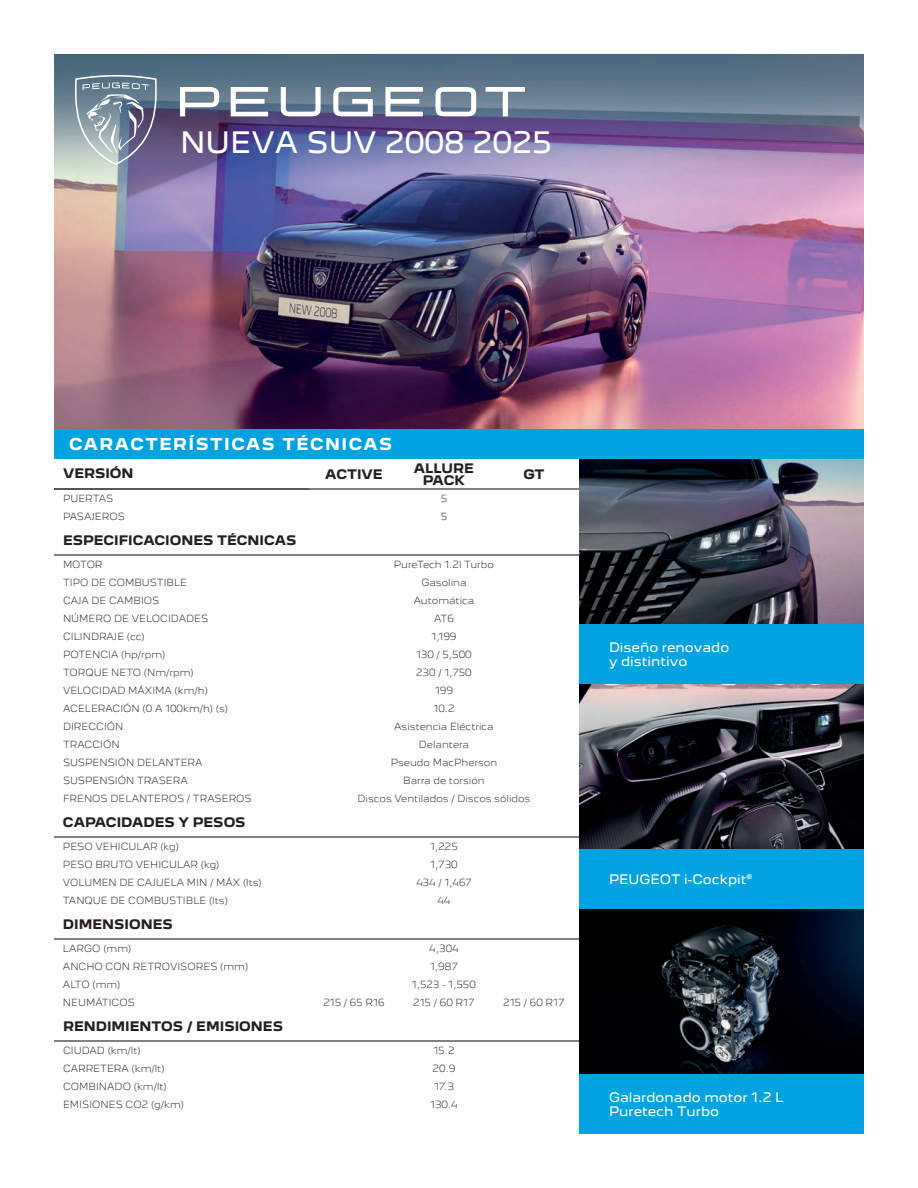
<style>
.page{position:relative;width:918px;height:1188px;background:#fff}
.page>*{position:absolute;margin:0;border:0;box-sizing:border-box;transform-origin:0 0}
.t1{font:27px "Peugeot New";color:#fff}
.t2{font:700 15px "Peugeot New";letter-spacing:.1em;color:#fff}
.Header_Carac{font:700 12px/12px "Peugeot New";color:#231f20;text-align:center}
.t3{font:12px "Peugeot New";color:#fff}
.Body_Carac{font:300 9px "Peugeot New";color:#231f20}
</style>
<div class="page">
<img style="left:579px;top:909px;width:285px;height:165px">
<img style="left:579px;top:684px;width:285px;height:165px">
<img style="left:579px;top:459px;width:285px;height:165px">
<img style="left:54px;top:54px;width:810px;height:375px">
<svg style="left:75px;top:75px;width:82px;height:90px"></svg>
<svg style="left:333px;top:87px;width:40px;height:29px"></svg>
<svg style="left:180px;top:87px;width:39px;height:29px"></svg>
<svg style="left:231px;top:87px;width:37px;height:29px"></svg>
<svg style="left:385px;top:87px;width:38px;height:29px"></svg>
<svg style="left:281px;top:87px;width:40px;height:29px"></svg>
<svg style="left:436px;top:87px;width:40px;height:29px"></svg>
<svg style="left:486px;top:87px;width:39px;height:29px"></svg>
<div style="left:54px;top:429px;width:810px;height:30px;background:#00a3e0"></div>
<div style="left:579px;top:624px;width:285px;height:60px;background:#00a3e0"></div>
<div style="left:579px;top:849px;width:285px;height:60px;background:#00a3e0"></div>
<div style="left:579px;top:1074px;width:285px;height:60px;background:#00a3e0"></div>
<hr style="left:54px;top:488px;width:255px;height:2px;background:#231f20">
<hr style="left:309px;top:488px;width:90px;height:2px;background:#231f20">
<hr style="left:399px;top:488px;width:90px;height:2px;background:#231f20">
<hr style="left:489px;top:488px;width:90px;height:2px;background:#231f20">
<hr style="left:54px;top:554px;width:255px;height:2px;background:#231f20">
<hr style="left:309px;top:554px;width:90px;height:2px;background:#231f20">
<hr style="left:399px;top:554px;width:90px;height:2px;background:#231f20">
<hr style="left:489px;top:554px;width:90px;height:2px;background:#231f20">
<hr style="left:54px;top:836px;width:255px;height:2px;background:#231f20">
<hr style="left:309px;top:836px;width:90px;height:2px;background:#231f20">
<hr style="left:399px;top:836px;width:90px;height:2px;background:#231f20">
<hr style="left:489px;top:836px;width:90px;height:2px;background:#231f20">
<hr style="left:54px;top:938px;width:255px;height:2px;background:#231f20">
<hr style="left:309px;top:938px;width:90px;height:2px;background:#231f20">
<hr style="left:399px;top:938px;width:90px;height:2px;background:#231f20">
<hr style="left:489px;top:938px;width:90px;height:2px;background:#231f20">
<hr style="left:54px;top:1040px;width:255px;height:2px;background:#231f20">
<hr style="left:309px;top:1040px;width:90px;height:2px;background:#231f20">
<hr style="left:399px;top:1040px;width:90px;height:2px;background:#231f20">
<hr style="left:489px;top:1040px;width:90px;height:2px;background:#231f20">
<p class="t1" style="left:180px;top:125px;width:373px">NUEVA SUV 2008 2025</p>
<p class="t2" style="left:69px;top:434px;width:325px">CARACTERÍSTICAS TÉCNICAS</p>
<p class="Header_Carac" style="left:63px;top:467px;width:72px">VERSIÓN</p>
<p class="Header_Carac" style="left:325px;top:468px;width:59px">ACTIVE</p>
<p class="Header_Carac" style="left:414px;top:462px;width:62px">ALLURE<br>PACK</p>
<p class="Header_Carac" style="left:523px;top:468px;width:23px">GT</p>
<p class="Body_Carac" style="left:63px;top:493px;width:52px">PUERTAS</p>
<p class="Body_Carac" style="left:441px;top:492px;width:8px">5</p>
<p class="Body_Carac" style="left:63px;top:510px;width:63px">PASAJEROS</p>
<p class="Body_Carac" style="left:441px;top:510px;width:8px">5</p>
<p class="Header_Carac" style="left:63px;top:534px;width:235px">ESPECIFICACIONES TÉCNICAS</p>
<p class="Body_Carac" style="left:63px;top:558px;width:41px">MOTOR</p>
<p class="Body_Carac" style="left:394px;top:558px;width:102px">PureTech 1.2l Turbo</p>
<p class="Body_Carac" style="left:63px;top:576px;width:126px">TIPO DE COMBUSTIBLE</p>
<p class="Body_Carac" style="left:421px;top:576px;width:47px">Gasolina</p>
<p class="Body_Carac" style="left:63px;top:594px;width:98px">CAJA DE CAMBIOS</p>
<p class="Body_Carac" style="left:414px;top:594px;width:62px">Automática</p>
<p class="Body_Carac" style="left:63px;top:612px;width:147px">NÚMERO DE VELOCIDADES</p>
<p class="Body_Carac" style="left:434px;top:612px;width:21px">AT6</p>
<p class="Body_Carac" style="left:63px;top:630px;width:83px">CILINDRAJE (cc)</p>
<p class="Body_Carac" style="left:432px;top:630px;width:26px">1,199</p>
<p class="Body_Carac" style="left:63px;top:648px;width:104px">POTENCIA (hp/rpm)</p>
<p class="Body_Carac" style="left:416px;top:648px;width:57px">130 / 5,500</p>
<p class="Body_Carac" style="left:63px;top:666px;width:132px">TORQUE NETO (Nm/rpm)</p>
<p class="Body_Carac" style="left:416px;top:666px;width:57px">230 / 1,750</p>
<p class="Body_Carac" style="left:63px;top:684px;width:146px">VELOCIDAD MÁXIMA (km/h)</p>
<p class="Body_Carac" style="left:435px;top:684px;width:19px">199</p>
<p class="Body_Carac" style="left:63px;top:702px;width:167px">ACELERACIÓN (0 A 100km/h) (s)</p>
<p class="Body_Carac" style="left:433px;top:702px;width:23px">10.2</p>
<p class="Body_Carac" style="left:63px;top:720px;width:62px">DIRECCIÓN</p>
<p class="Body_Carac" style="left:394px;top:720px;width:101px">Asistencia Eléctrica</p>
<p class="Body_Carac" style="left:63px;top:738px;width:58px">TRACCIÓN</p>
<p class="Body_Carac" style="left:419px;top:738px;width:52px">Delantera</p>
<p class="Body_Carac" style="left:63px;top:756px;width:141px">SUSPENSIÓN DELANTERA</p>
<p class="Body_Carac" style="left:391px;top:756px;width:108px">Pseudo MacPherson</p>
<p class="Body_Carac" style="left:63px;top:774px;width:126px">SUSPENSIÓN TRASERA</p>
<p class="Body_Carac" style="left:403px;top:774px;width:83px">Barra de torsión</p>
<p class="Body_Carac" style="left:63px;top:792px;width:190px">FRENOS DELANTEROS / TRASEROS</p>
<p class="Body_Carac" style="left:358px;top:792px;width:174px">Discos Ventilados / Discos sólidos</p>
<p class="Header_Carac" style="left:63px;top:816px;width:184px">CAPACIDADES Y PESOS</p>
<p class="Body_Carac" style="left:63px;top:840px;width:118px">PESO VEHICULAR (kg)</p>
<p class="Body_Carac" style="left:430px;top:840px;width:29px">1,225</p>
<p class="Body_Carac" style="left:63px;top:858px;width:158px">PESO BRUTO VEHICULAR (kg)</p>
<p class="Body_Carac" style="left:430px;top:858px;width:29px">1,730</p>
<p class="Body_Carac" style="left:63px;top:876px;width:200px">VOLUMEN DE CAJUELA MIN / MÁX (lts)</p>
<p class="Body_Carac" style="left:416px;top:876px;width:57px">434 / 1,467</p>
<p class="Body_Carac" style="left:63px;top:894px;width:166px">TANQUE DE COMBUSTIBLE (lts)</p>
<p class="Body_Carac" style="left:437px;top:894px;width:15px">44</p>
<p class="Header_Carac" style="left:63px;top:918px;width:111px">DIMENSIONES</p>
<p class="Body_Carac" style="left:63px;top:942px;width:70px">LARGO (mm)</p>
<p class="Body_Carac" style="left:429px;top:942px;width:31px">4,304</p>
<p class="Body_Carac" style="left:63px;top:960px;width:187px">ANCHO CON RETROVISORES (mm)</p>
<p class="Body_Carac" style="left:430px;top:960px;width:29px">1,987</p>
<p class="Body_Carac" style="left:63px;top:978px;width:59px">ALTO (mm)</p>
<p class="Body_Carac" style="left:412px;top:978px;width:66px">1,523 - 1,550</p>
<p class="Body_Carac" style="left:63px;top:996px;width:74px">NEUMÁTICOS</p>
<p class="Body_Carac" style="left:323px;top:996px;width:63px">215 / 65 R16</p>
<p class="Body_Carac" style="left:413px;top:996px;width:63px">215 / 60 R17</p>
<p class="Body_Carac" style="left:503px;top:996px;width:63px">215 / 60 R17</p>
<p class="Header_Carac" style="left:63px;top:1020px;width:222px">RENDIMIENTOS / EMISIONES</p>
<p class="Body_Carac" style="left:63px;top:1044px;width:79px">CIUDAD (km/lt)</p>
<p class="Body_Carac" style="left:433px;top:1044px;width:23px">15.2</p>
<p class="Body_Carac" style="left:63px;top:1062px;width:103px">CARRETERA (km/lt)</p>
<p class="Body_Carac" style="left:433px;top:1062px;width:24px">20.9</p>
<p class="Body_Carac" style="left:63px;top:1080px;width:105px">COMBINADO (km/lt)</p>
<p class="Body_Carac" style="left:434px;top:1080px;width:21px">17.3</p>
<p class="Body_Carac" style="left:63px;top:1098px;width:123px">EMISIONES CO2 (g/km)</p>
<p class="Body_Carac" style="left:430px;top:1098px;width:29px">130.4</p>
<p class="t3" style="left:609px;top:639px;width:122px">Diseño renovado</p>
<p class="t3" style="left:609px;top:653px;width:80px">y distintivo</p>
<p class="t3" style="left:609px;top:871px;width:145px">PEUGEOT i-Cockpit®</p>
<p class="t3" style="left:609px;top:1089px;width:176px">Galardonado motor 1.2 L</p>
<p class="t3" style="left:609px;top:1103px;width:112px">Puretech Turbo</p>
</div>
